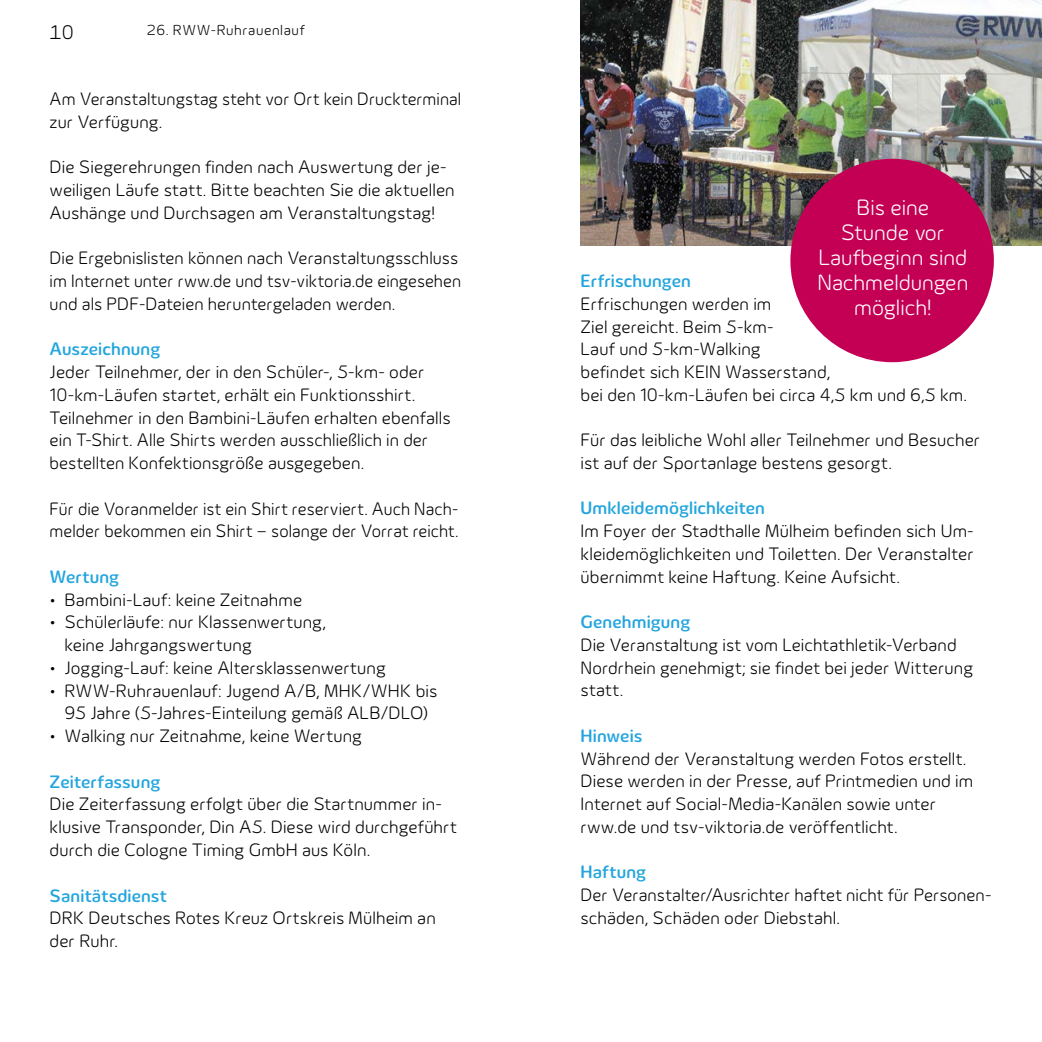
<style>
.page{position:relative;width:1042px;height:1042px;background:#fff}
.page>*{position:absolute;margin:0;border:0;box-sizing:border-box;transform-origin:0 0}
.t1{font:300 22.75px/25px "Innogy";color:#fff;text-align:center}
.t2{font:300 20.12px "Innogy";color:#000}
.Body_copy_Light_10_5{font:300 18.38px/22.8px "Innogy";letter-spacing:.005em;color:#000}
.Body_copy_Light_10_5-2{font:300 18.38px/22.8px "Innogy";letter-spacing:.005em;color:#000;scale:.96 1}
.Body_copy_Light_10_5-3{font:500 18.38px "Innogy";letter-spacing:.005em;color:#23a5dd}
.t3{font:300 14.88px "Innogy";letter-spacing:.04em;color:#000}
.s1{font-weight:500;color:#23a5dd}
</style>
<div class="page">
<img style="left:580px;top:0;width:462px;height:246px">
<div style="left:790px;top:159px;width:204px;height:203px;background:#c40055;border-radius:50%"></div>
<p class="t2" style="left:50px;top:21px;width:26px">10</p>
<p class="t3" style="left:147px;top:22px;width:159px">26. RWW-Ruhrauenlauf</p>
<p class="Body_copy_Light_10_5-2" style="left:50px;top:88px;width:430px">Am Veranstaltungstag steht vor Ort kein Druckterminal zur Verfügung.</p>
<p class="Body_copy_Light_10_5" style="left:50px;top:156px;width:406px">Die Siegerehrungen finden nach Auswertung der je&shy;weiligen Läufe statt. Bitte beachten Sie die aktuellen<br>Aushänge und Durchsagen am Veranstaltungstag!</p>
<p class="Body_copy_Light_10_5" style="left:50px;top:247px;width:413px">Die Ergebnislisten können nach Veranstaltungsschluss im Internet unter rww.de und tsv-viktoria.de eingesehen und als PDF-Dateien heruntergeladen werden.</p>
<p class="Body_copy_Light_10_5-3" style="left:50px;top:338px;width:112px">Auszeichnung</p>
<p class="Body_copy_Light_10_5" style="left:50px;top:361px;width:403px">Jeder Teilnehmer, der in den Schüler-, 5-km- oder 10-km-Läufen startet, erhält ein Funktionsshirt.<br>Teilnehmer in den Bambini-Läufen erhalten ebenfalls ein T-Shirt. Alle Shirts werden ausschließlich in der bestellten Konfektionsgröße ausgegeben.</p>
<p class="Body_copy_Light_10_5-2" style="left:50px;top:497px;width:427px">Für die Voranmelder ist ein Shirt reserviert. Auch Nach-</p>
<p class="Body_copy_Light_10_5-2" style="left:50px;top:520px;width:427px">melder bekommen ein Shirt – solange der Vorrat reicht.</p>
<p class="Body_copy_Light_10_5-3" style="left:50px;top:566px;width:71px">Wertung</p>
<p class="Body_copy_Light_10_5" style="left:50px;top:588px;width:254px">• Bambini-Lauf: keine Zeitnahme</p>
<p class="Body_copy_Light_10_5" style="left:50px;top:611px;width:278px">• Schülerläufe: nur Klassenwertung,</p>
<p class="Body_copy_Light_10_5" style="left:64px;top:634px;width:189px">keine Jahrgangswertung</p>
<p class="Body_copy_Light_10_5" style="left:50px;top:656px;width:338px">• Jogging-Lauf: keine Altersklassenwertung</p>
<p class="Body_copy_Light_10_5" style="left:50px;top:679px;width:389px">• RWW-Ruhrauenlauf: Jugend A/B, MHK/WHK bis</p>
<p class="Body_copy_Light_10_5" style="left:64px;top:702px;width:365px">95 Jahre (5-Jahres-Einteilung gemäß ALB/DLO)</p>
<p class="Body_copy_Light_10_5" style="left:50px;top:725px;width:314px">• Walking nur Zeitnahme, keine Wertung</p>
<p class="Body_copy_Light_10_5-3" style="left:50px;top:771px;width:112px">Zeiterfassung</p>
<p class="Body_copy_Light_10_5" style="left:50px;top:793px;width:409px">Die Zeiterfassung erfolgt über die Startnummer in&shy;klusive Transponder, Din A5. Diese wird durchgeführt durch die Cologne Timing GmbH aus Köln.</p>
<p class="Body_copy_Light_10_5-3" style="left:50px;top:884px;width:119px">Sanitätsdienst</p>
<p class="Body_copy_Light_10_5" style="left:50px;top:907px;width:388px">DRK Deutsches Rotes Kreuz Ortskreis Mülheim an der Ruhr.</p>
<p class="t1" style="left:856px;top:194px;width:74px">Bis eine</p>
<p class="t1" style="left:841px;top:219px;width:105px">Stunde vor</p>
<p class="t1" style="left:818px;top:244px;width:150px">Laufbeginn sind</p>
<p class="t1" style="left:817px;top:270px;width:152px">Nachmeldungen möglich!</p>
<p class="Body_copy_Light_10_5" style="left:580px;top:270px;width:388px"><span class="s1">Erfrischungen<br></span>Erfrischungen werden im<br>Ziel gereicht. Beim 5-km-<br>Lauf und 5-km-Walking<br>befindet sich KEIN Wasserstand,<br>bei den 10-km-Läufen bei circa 4,5 km und 6,5 km.</p>
<p class="Body_copy_Light_10_5" style="left:580px;top:429px;width:401px">Für das leibliche Wohl aller Teilnehmer und Besucher ist auf der Sportanlage bestens gesorgt.</p>
<p class="Body_copy_Light_10_5" style="left:580px;top:497px;width:395px"><span class="s1">Umkleidemöglichkeiten<br></span>Im Foyer der Stadthalle Mülheim befinden sich Um&shy;kleidemöglichkeiten und Toiletten. Der Veranstalter übernimmt keine Haftung. Keine Aufsicht.</p>
<p class="Body_copy_Light_10_5" style="left:580px;top:611px;width:394px"><span class="s1">Genehmigung<br></span>Die Veranstaltung ist vom Leichtathletik-Verband<br>Nordrhein genehmigt; sie findet bei jeder Witterung statt.</p>
<p class="Body_copy_Light_10_5" style="left:580px;top:724px;width:394px"><span class="s1">Hinweis<br></span>Während der Veranstaltung werden Fotos erstellt.<br>Diese werden in der Presse, auf Printmedien und im Internet auf Social-Media-Kanälen sowie unter rww.de und tsv-viktoria.de veröffentlicht.</p>
<p class="Body_copy_Light_10_5" style="left:580px;top:861px;width:412px"><span class="s1">Haftung<br></span>Der Veranstalter/Ausrichter haftet nicht für Personen&shy;schäden, Schäden oder Diebstahl.</p>
</div>
